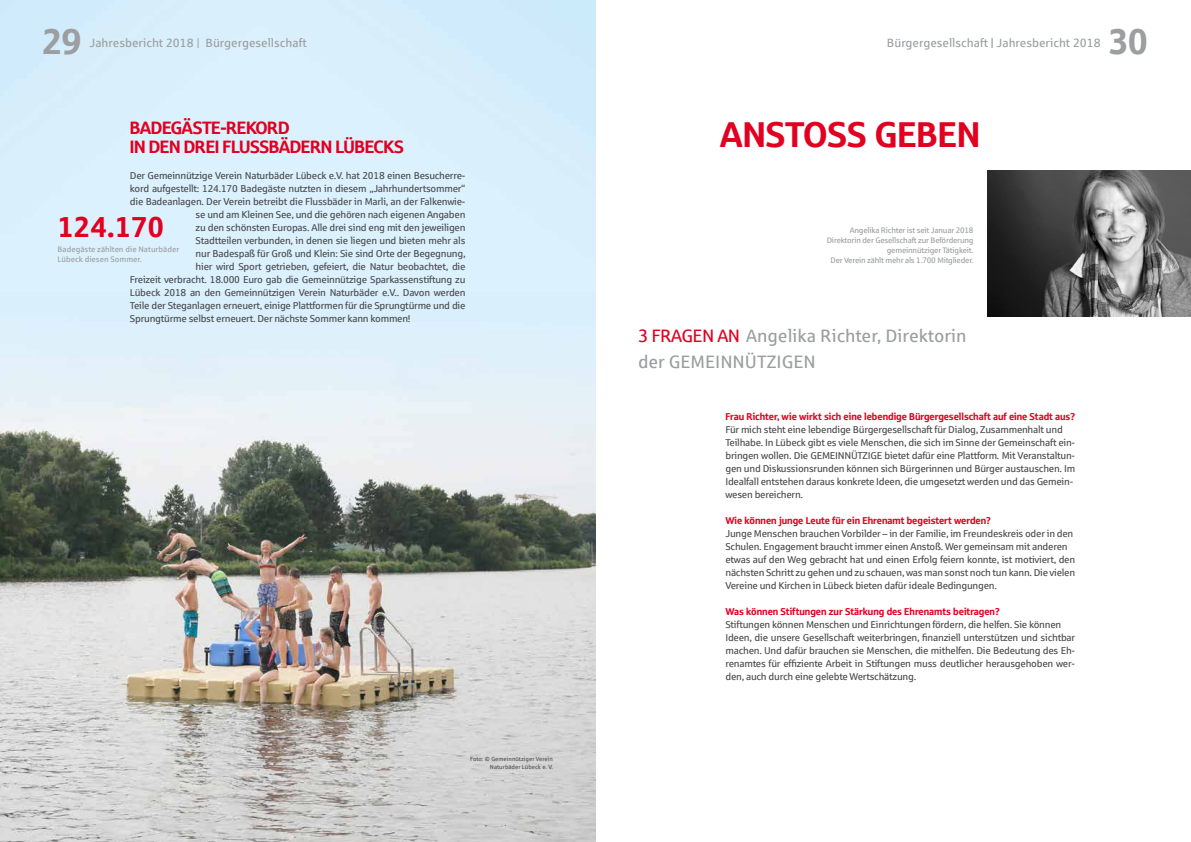
<style>
.page{position:relative;width:1191px;height:842px;background:#fff}
.page>*{position:absolute;margin:0;border:0;box-sizing:border-box;transform-origin:0 0}
.t1{font:36px "Sparkasse Head";color:#e20020}
.t2{font:36px "Sparkasse Head";color:#9c9e9f}
.t3{font:700 29px "Sparkasse Rg";letter-spacing:-.01em;color:#e20020}
.t4{font:18px/26px "Sparkasse Rg";color:#9c9e9f}
.t5{font:18px/19.5px "Sparkasse Head";letter-spacing:-.025em;color:#e20020}
.t6{font:12px "Sparkasse Rg";color:#9c9e9f}
.t7{font:10px/13px "Sparkasse Rg";letter-spacing:-.025em;color:#4b4b4d}
.t8{font:10px "Sparkasse Head";color:#e20020}
.t9{font:8px/10px "Sparkasse Rg";letter-spacing:-.025em;color:#9c9e9f;text-align:right}
.t10{font:8px/10px "Sparkasse Rg";color:#9c9e9f}
.t11{font:6px/8px "Sparkasse Rg";color:#4b4b4d;text-align:right}
.s1{font-family:"Sparkasse Head"}
.s2{color:#e20020}
</style>
<div class="page">
<img style="left:0;top:0;width:595px;height:842px">
<img style="left:987px;top:170px;width:204px;height:146px">
<h1 class="t2" style="left:43px;top:18px;width:40px">29</h1>
<p class="t6" style="left:90px;top:35px;width:219px">Jahresbericht 2018 | Bürgergesellschaft</p>
<p class="t6" style="left:887px;top:35px;width:215px">Bürgergesellschaft <span class="s1">|</span> Jahresbericht 2018</p>
<h1 class="t2" style="left:1108px;top:18px;width:40px">30</h1>
<h3 class="t5" style="left:130px;top:117px;width:275px">BADEGÄSTE-REKORD<br>IN DEN DREI FLUSSBÄDERN LÜBECKS</h3>
<p class="t7" style="left:130px;top:169px;width:337px">Der Gemeinnützige Verein Naturbäder Lübeck e.V. hat 2018 einen Besucherre-</p>
<p class="t7" style="left:130px;top:182px;width:337px">kord aufgestellt: 124.170 Badegäste nutzten in diesem „Jahrhundertsommer“</p>
<p class="t7" style="left:130px;top:195px;width:337px">die Badeanlagen. Der Verein betreibt die Flussbäder in Marli, an der Falkenwie-</p>
<p class="t7" style="left:196px;top:208px;width:271px">se und am Kleinen See, und die gehören nach eigenen Angaben</p>
<p class="t7" style="left:196px;top:221px;width:271px">zu den schönsten Europas. Alle drei sind eng mit den jeweiligen</p>
<p class="t7" style="left:196px;top:234px;width:271px">Stadtteilen verbunden, in denen sie liegen und bieten mehr als</p>
<p class="t7" style="left:196px;top:247px;width:271px">nur Badespaß für Groß und Klein: Sie sind Orte der Begegnung,</p>
<p class="t7" style="left:196px;top:260px;width:271px">hier wird Sport getrieben, gefeiert, die Natur beobachtet, die</p>
<p class="t7" style="left:130px;top:273px;width:337px">Freizeit verbracht. 18.000 Euro gab die Gemeinnützige Sparkassenstiftung zu</p>
<p class="t7" style="left:130px;top:286px;width:337px">Lübeck 2018 an den Gemeinnützigen Verein Naturbäder e.V.. Davon werden</p>
<p class="t7" style="left:130px;top:299px;width:337px">Teile der Steganlagen erneuert, einige Plattformen für die Sprungtürme und die</p>
<p class="t7" style="left:130px;top:312px;width:282px">Sprungtürme selbst erneuert. Der nächste Sommer kann kommen!</p>
<h2 class="t3" style="left:58px;top:209px;width:108px">124.170</h2>
<p class="t10" style="left:58px;top:244px;width:123px">Badegäste zählten die Naturbäder<br>Lübeck diesen Sommer.</p>
<p class="t11" style="left:470px;top:755px;width:84px">Foto: © Gemeinnütziger Verein<br>Naturbäder Lübeck e. V.</p>
<h1 class="t1" style="left:720px;top:111px;width:262px">ANSTOSS GEBEN</h1>
<p class="t9" style="left:826px;top:225px;width:148px">Angelika Richter ist seit Januar 2018<br>Direktorin der Gesellschaft zur Beförderung gemeinnütziger Tätigkeit.<br>Der Verein zählt mehr als 1.700 Mitglieder.</p>
<h3 class="t4" style="left:638px;top:322px;width:330px"><span class="s2">3 FRAGEN AN</span> Angelika Richter, Direktorin der GEMEINNÜTZIGEN</h3>
<p class="t8" style="left:725px;top:410px;width:351px">Frau Richter, wie wirkt sich eine lebendige Bürgergesellschaft auf eine Stadt aus?</p>
<p class="t7" style="left:725px;top:422px;width:351px">Für mich steht eine lebendige Bürgergesellschaft für Dialog, Zusammenhalt und Teilhabe. In Lübeck gibt es viele Menschen, die sich im Sinne der Gemeinschaft ein&shy;bringen wollen. Die GEMEINNÜTZIGE bietet dafür eine Plattform. Mit Veranstaltun&shy;gen und Diskussionsrunden können sich Bürgerinnen und Bürger austauschen. Im Idealfall entstehen daraus konkrete Ideen, die umgesetzt werden und das Gemein&shy;wesen bereichern.</p>
<p class="t8" style="left:725px;top:514px;width:267px">Wie können junge Leute für ein Ehrenamt begeistert werden?</p>
<p class="t7" style="left:725px;top:526px;width:351px">Junge Menschen brauchen Vorbilder – in der Familie, im Freundeskreis oder in den Schulen. Engagement braucht immer einen Anstoß. Wer gemeinsam mit anderen etwas auf den Weg gebracht hat und einen Erfolg feiern konnte, ist motiviert, den nächsten Schritt zu gehen und zu schauen, was man sonst noch tun kann. Die vielen Vereine und Kirchen in Lübeck bieten dafür ideale Bedingungen.</p>
<p class="t8" style="left:725px;top:605px;width:276px">Was können Stiftungen zur Stärkung des Ehrenamts beitragen?</p>
<p class="t7" style="left:725px;top:617px;width:351px">Stiftungen können Menschen und Einrichtungen fördern, die helfen. Sie können Ideen, die unsere Gesellschaft weiterbringen, finanziell unterstützen und sichtbar machen. Und dafür brauchen sie Menschen, die mithelfen. Die Bedeutung des Eh&shy;renamtes für effiziente Arbeit in Stiftungen muss deutlicher herausgehoben wer&shy;den, auch durch eine gelebte Wertschätzung.</p>
</div>
